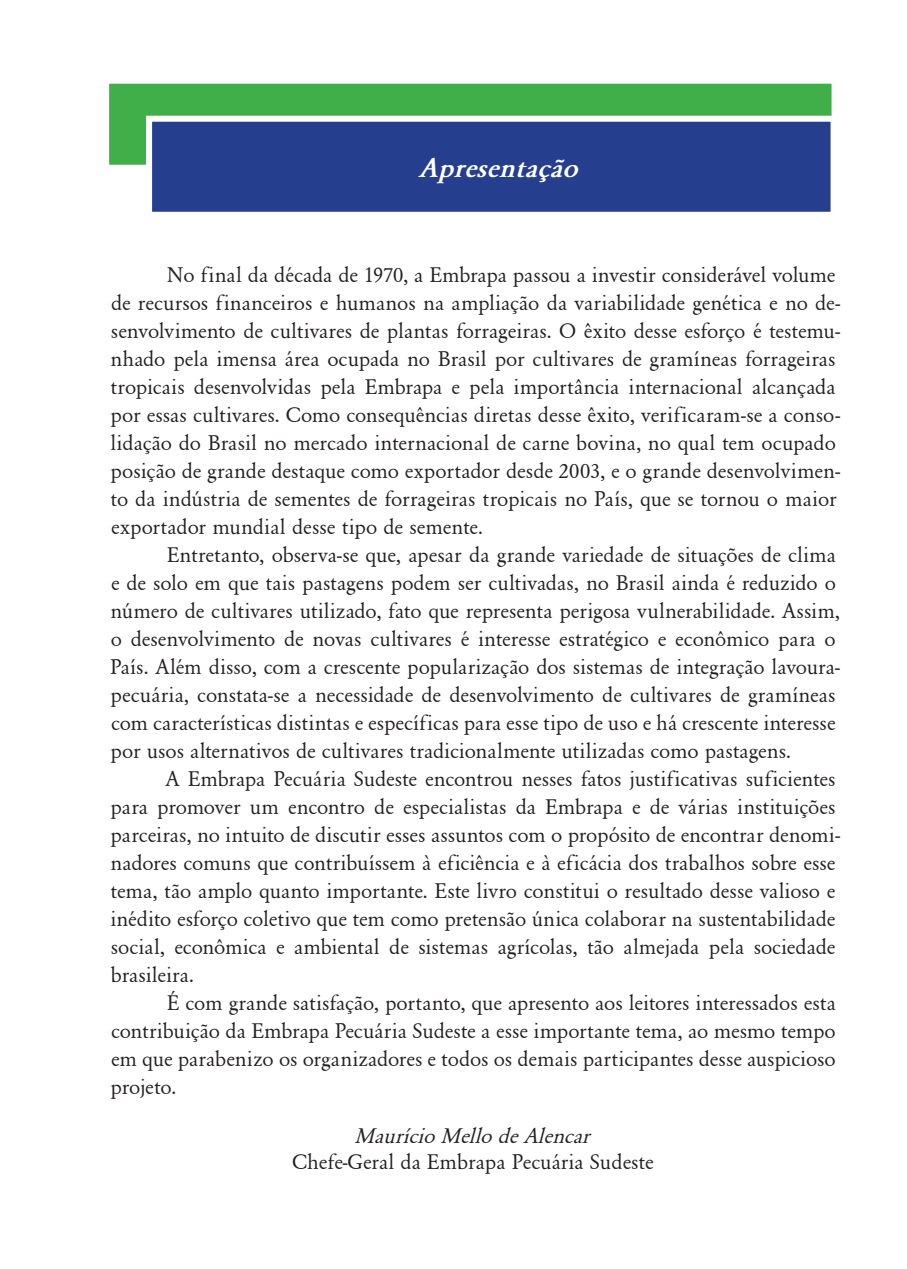
<style>
.page{position:relative;width:907px;height:1269px;background:#fff}
.page>*{position:absolute;margin:0;border:0;box-sizing:border-box;transform-origin:0 0}
.t1{font:italic 700 28px "Garamond";color:#fff}
.t2{font:22px/28px "Garamond";color:#231f20}
.t3{font:italic 22px "Garamond";color:#231f20}
</style>
<div class="page">
<div style="left:108px;top:83px;width:724px;height:83px;background:#40ae49"></div>
<div style="left:107px;top:82px;width:726px;height:85px;border:2px solid #fff"></div>
<div style="left:149px;top:119px;width:684px;height:96px;background:#253f8e"></div>
<div style="left:146px;top:116px;width:690px;height:102px;border:6px solid #fff"></div>
<p class="t1" style="left:418px;top:152px;width:160px">Apresentação</p>
<p class="t2" style="left:110px;top:261px;width:730px;text-indent:56px">No final da década de 1970, a Embrapa passou a investir considerável volume de recursos financeiros e humanos na ampliação da variabilidade genética e no de&shy;senvolvimento de cultivares de plantas forrageiras. O êxito desse esforço é testemu&shy;nhado pela imensa área ocupada no Brasil por cultivares de gramíneas forrageiras tropicais desenvolvidas pela Embrapa e pela importância internacional alcançada por essas cultivares. Como consequências diretas desse êxito, verificaram-se a conso&shy;lidação do Brasil no mercado internacional de carne bovina, no qual tem ocupado posição de grande destaque como exportador desde 2003, e o grande desenvolvimen&shy;to da indústria de sementes de forrageiras tropicais no País, que se tornou o maior exportador mundial desse tipo de semente.</p>
<p class="t2" style="left:110px;top:541px;width:731px;text-indent:57px">Entretanto, observa-se que, apesar da grande variedade de situações de clima e de solo em que tais pastagens podem ser cultivadas, no Brasil ainda é reduzido o número de cultivares utilizado, fato que representa perigosa vulnerabilidade. Assim, o desenvolvimento de novas cultivares é interesse estratégico e econômico para o País. Além disso, com a crescente popularização dos sistemas de integração lavoura&shy;pecuária, constata-se a necessidade de desenvolvimento de cultivares de gramíneas com características distintas e específicas para esse tipo de uso e há crescente interesse por usos alternativos de cultivares tradicionalmente utilizadas como pastagens.</p>
<p class="t2" style="left:110px;top:765px;width:730px;text-indent:55px">A Embrapa Pecuária Sudeste encontrou nesses fatos justificativas suficientes para promover um encontro de especialistas da Embrapa e de várias instituições parceiras, no intuito de discutir esses assuntos com o propósito de encontrar denomi&shy;nadores comuns que contribuíssem à eficiência e à eficácia dos trabalhos sobre esse tema, tão amplo quanto importante. Este livro constitui o resultado desse valioso e inédito esforço coletivo que tem como pretensão única colaborar na sustentabilidade social, econômica e ambiental de sistemas agrícolas, tão almejada pela sociedade brasileira.</p>
<p class="t2" style="left:110px;top:989px;width:726px;text-align:justify;text-indent:56px">É com grande satisfação, portanto, que apresento aos leitores interessados esta contribuição da Embrapa Pecuária Sudeste a esse importante tema, ao mesmo tempo em que parabenizo os organizadores e todos os demais participantes desse auspicioso projeto.</p>
<p class="t3" style="left:354px;top:1124px;width:236px">Maurício Mello de Alencar</p>
<p class="t2" style="left:292px;top:1148px;width:363px">Chefe-Geral da Embrapa Pecuária Sudeste</p>
</div>
